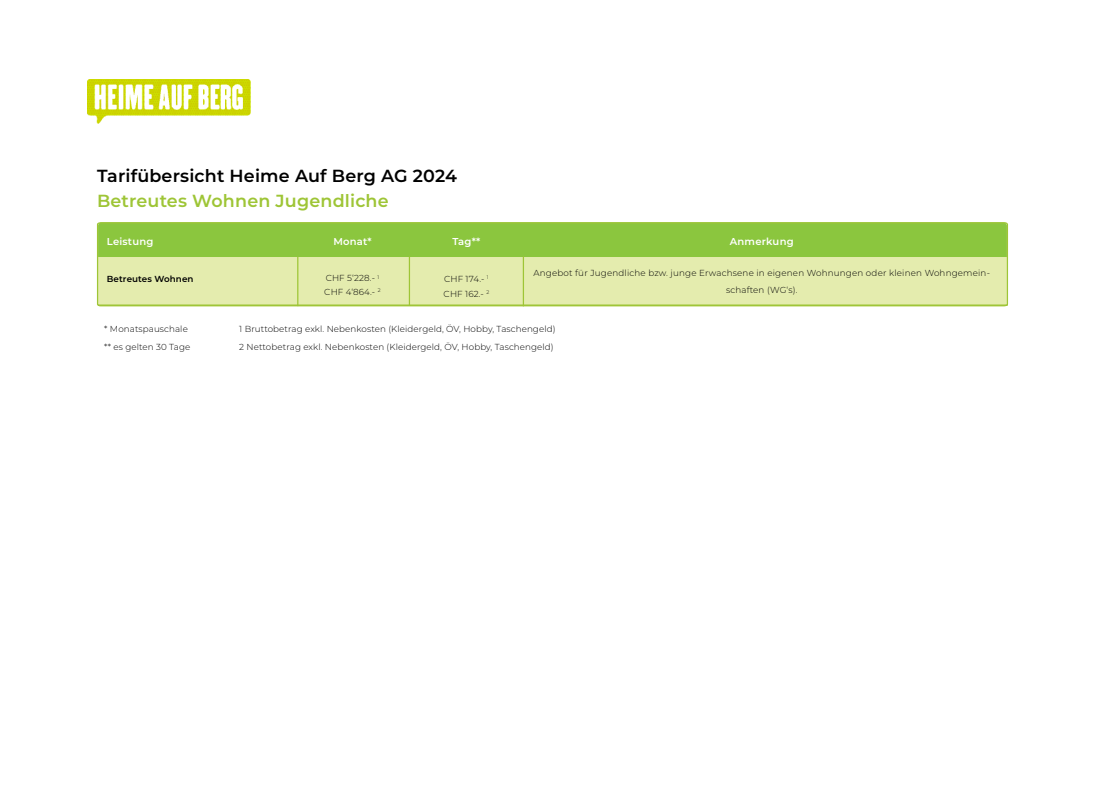
<style>
.page{position:relative;width:1105px;height:797px;background:#fff}
.page>*{position:absolute;margin:0;border:0;box-sizing:border-box;transform-origin:0 0}
.t1{font:600 17.5px "Montserrat";letter-spacing:.01em;color:#000}
.t2{font:600 17.5px "Montserrat";letter-spacing:.01em;color:#9ec536}
.t3{font:600 10px "Montserrat";letter-spacing:.02em;color:#fff}
.t4{font:300 8.75px/17.5px "Montserrat";letter-spacing:.01em;color:#000;text-align:center}
.t5{font:600 8.75px "Montserrat";letter-spacing:.01em;color:#000}
</style>
<div class="page">
<img style="left:87px;top:79px;width:163px;height:45px">
<svg style="left:96px;top:222px;width:913px;height:85px;background:#bedb7e"></svg>
<hr style="left:98px;top:304px;width:910px;height:2px;background:#9ec536">
<hr style="left:297px;top:257px;width:1px;height:49px;background:#9ec536">
<hr style="left:409px;top:256px;width:1px;height:50px;background:#9ec536">
<hr style="left:523px;top:256px;width:1px;height:50px;background:#9ec536">
<h1 class="t1" style="left:97px;top:163px;width:361px">Tarifübersicht Heime Auf Berg AG 2024</h1>
<h1 class="t2" style="left:97px;top:188px;width:293px">Betreutes Wohnen Jugendliche</h1>
<p class="t3" style="left:107px;top:235px;width:48px">Leistung</p>
<p class="t3" style="left:333px;top:235px;width:40px">Monat*</p>
<p class="t5" style="left:107px;top:272px;width:88px">Betreutes Wohnen</p>
<p class="t3" style="left:452px;top:235px;width:30px">Tag**</p>
<p class="t3" style="left:730px;top:235px;width:65px">Anmerkung</p>
<p class="t4" style="left:444px;top:270px;width:46px">CHF 174.- <sup>1</sup></p>
<p class="t4" style="left:533px;top:263px;width:458px">Angebot für Jugendliche bzw. junge Erwachsene in eigenen Wohnungen oder kleinen Wohngemein&shy;schaften (WG‘s).</p>
<p class="t4" style="left:324px;top:271px;width:58px;line-height:13.8px;text-align:left">CHF 5‘228.- <sup>1<br></sup>CHF 4‘864.- <sup>2</sup></p>
<p class="t4" style="left:444px;top:285px;width:47px">CHF 162.- <sup>2</sup></p>
<p class="t4" style="left:104px;top:320px;width:85px">* Monatspauschale</p>
<p class="t4" style="left:239px;top:320px;width:318px">1 Bruttobetrag exkl. Nebenkosten (Kleidergeld, ÖV, Hobby, Taschengeld)</p>
<p class="t4" style="left:104px;top:338px;width:88px">** es gelten 30 Tage</p>
<p class="t4" style="left:239px;top:338px;width:316px">2 Nettobetrag exkl. Nebenkosten (Kleidergeld, ÖV, Hobby, Taschengeld)</p>
</div>
